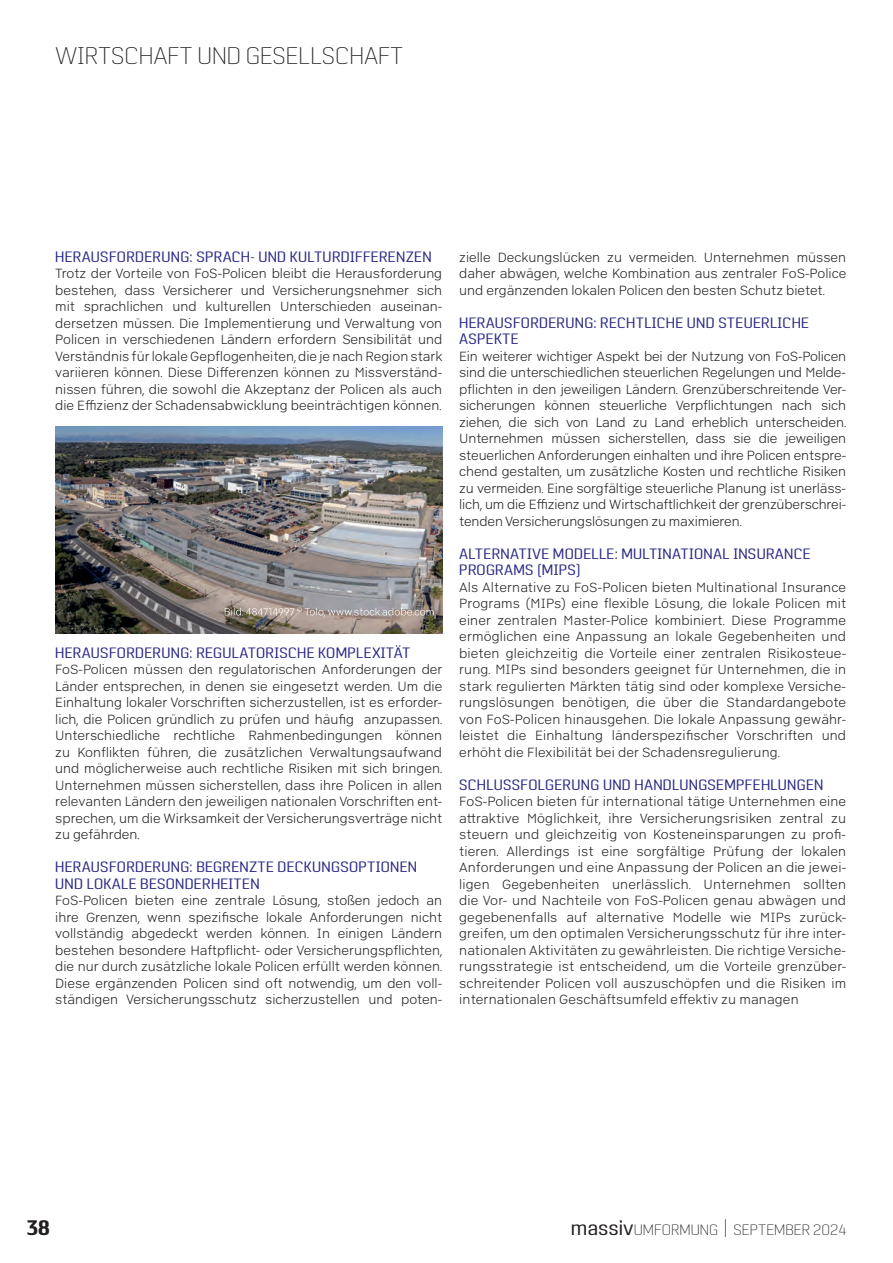
<style>
.page{position:relative;width:893px;height:1263px;background:#fff}
.page>*{position:absolute;margin:0;border:0;box-sizing:border-box;transform-origin:0 0}
.Kapitelüberschrift_links{font:200 24px "Pancetta Pro";color:#231f20}
.t1{font:700 21px "Pancetta Pro";color:#231f20}
.Subüberschrift_Langbeiträge{font:15px/16.5px "Pancetta Pro";letter-spacing:.02em;color:#2a2a86}
.t2{font:200 15px "Pancetta Pro";color:#231f20}
.Fließtext{font:13.5px/16.5px "Abitare Sans 100 wt";color:#231f20;text-align:justify}
.s1{font-weight:400;font-size:21px}
.s2{font-size:21px}
</style>
<div class="page">
<img style="left:55px;top:427px;width:387px;height:206px">
<svg style="left:225px;top:607px;width:209px;height:10px;background:#aaa09b"></svg>
<p class="Kapitelüberschrift_links" style="left:55px;top:42px;width:350px">WIRTSCHAFT UND GESELLSCHAFT</p>
<p class="Subüberschrift_Langbeiträge" style="left:55px;top:248px;width:378px">HERAUSFORDERUNG: SPRACH- UND KULTURDIFFERENZEN</p>
<p class="Fließtext" style="left:55px;top:265px;width:389px">Trotz der Vorteile von FoS-Policen bleibt die Herausforderung bestehen, dass Versicherer und Versicherungsnehmer sich mit sprachlichen und kulturellen Unterschieden auseinan&shy;dersetzen müssen. Die Implementierung und Verwaltung von Policen in verschiedenen Ländern erfordern Sensibilität und Verständnis für lokale Gepflogenheiten, die je nach Region stark variieren können. Diese Differenzen können zu Missverständ&shy;nissen führen, die sowohl die Akzeptanz der Policen als auch die Effizienz der Schadensabwicklung beeinträchtigen können.</p>
<p class="Subüberschrift_Langbeiträge" style="left:55px;top:644px;width:357px">HERAUSFORDERUNG: REGULATORISCHE KOMPLEXITÄT</p>
<p class="Fließtext" style="left:55px;top:661px;width:389px">FoS-Policen müssen den regulatorischen Anforderungen der Länder entsprechen, in denen sie eingesetzt werden. Um die Einhaltung lokaler Vorschrifen sicherzustellen, ist es erforder&shy;lich, die Policen gründlich zu prüfen und häufig anzupassen.<br>Unterschiedliche rechtliche Rahmenbedingungen können zu Konflikten führen, die zusätzlichen Verwaltungsaufwand und möglicherweise auch rechtliche Risiken mit sich bringen.<br>Unternehmen müssen sicherstellen, dass ihre Policen in allen relevanten Ländern den jeweiligen nationalen Vorschrifen ent&shy;sprechen, um die Wirksamkeit der Versicherungsverträge nicht zu gefährden.</p>
<p class="Subüberschrift_Langbeiträge" style="left:55px;top:859px;width:363px">HERAUSFORDERUNG: BEGRENZTE DECKUNGSOPTIONEN<br>UND LOKALE BESONDERHEITEN</p>
<p class="Fließtext" style="left:55px;top:892px;width:389px">FoS-Policen bieten eine zentrale Lösung, stoßen jedoch an ihre Grenzen, wenn spezifische lokale Anforderungen nicht vollständig abgedeckt werden können. In einigen Ländern bestehen besondere Haft-pflicht- oder Versicherungspflichten, die nur durch zusätzliche lokale Policen erfüllt werden können.<br>Diese ergänzenden Policen sind oft notwendig, um den voll&shy;ständigen Versicherungsschutz sicherzustellen und poten-</p>
<p class="Fließtext" style="left:459px;top:249px;width:389px">zielle Deckungslücken zu vermeiden. Unternehmen müssen daher abwägen, welche Kombination aus zentraler FoS-Police und ergänzenden lokalen Policen den besten Schutz bietet.</p>
<p class="Subüberschrift_Langbeiträge" style="left:459px;top:314px;width:351px">HERAUSFORDERUNG: RECHTLICHE UND STEUERLICHE<br>ASPEKTE</p>
<p class="Fließtext" style="left:459px;top:348px;width:388px">Ein weiterer wichtiger Aspekt bei der Nutzung von FoS-Policen sind die unterschiedlichen steuerlichen Regelungen und Melde&shy;pflichten in den jeweiligen Ländern. Grenzüberschreitende Ver&shy;sicherungen können steuerliche Verpflichtungen nach sich ziehen, die sich von Land zu Land erheblich unterscheiden.<br>Unternehmen müssen sicherstellen, dass sie die jeweiligen steuerlichen Anforderungen einhalten und ihre Policen entspre&shy;chend gestalten, um zusätzliche Kosten und rechtliche Risiken zu vermeiden. Eine sorgfältige steuerliche Planung ist unerläss&shy;lich, um die Effizienz und Wirtschaft-lichkeit der grenzüberschrei&shy;tenden Versicherungslösungen zu maximieren.</p>
<p class="Subüberschrift_Langbeiträge" style="left:459px;top:545px;width:353px">ALTERNATIVE MODELLE: MULTINATIONAL INSURANCE<br>PROGRAMS (MIPS)</p>
<p class="Fließtext" style="left:459px;top:579px;width:388px">Als Alternative zu FoS-Policen bieten Multinational Insurance Programs (MIPs) eine flexible Lösung, die lokale Policen mit einer zentralen Master-Police kombiniert. Diese Programme ermöglichen eine Anpassung an lokale Gegebenheiten und bieten gleichzeitig die Vorteile einer zentralen Risikosteue&shy;rung. MIPs sind besonders geeignet für Unternehmen, die in stark regulierten Märkten tätig sind oder komplexe Versiche&shy;rungslösungen benötigen, die über die Standardangebote von FoS-Policen hinausgehen. Die lokale Anpassung gewähr&shy;leistet die Einhaltung länderspezifischer Vorschriften und erhöht die Flexibilität bei der Schadensregulierung.</p>
<p class="Subüberschrift_Langbeiträge" style="left:459px;top:776px;width:366px">SCHLUSSFOLGERUNG UND HANDLUNGSEMPFEHLUNGEN</p>
<p class="Fließtext" style="left:459px;top:793px;width:388px">FoS-Policen bieten für international tätige Unternehmen eine attraktive Möglichkeit, ihre Versicherungsrisiken zentral zu steuern und gleichzeitig von Kosteneinsparungen zu profi&shy;tieren. Allerdings ist eine sorgfältige Prüfung der lokalen Anforderungen und eine Anpassung der Policen an die jewei&shy;ligen Gegebenheiten unerlässlich. Unternehmen sollten die Vor- und Nachteile von FoS-Policen genau abwägen und gegebenenfalls auf alternative Modelle wie MIPs zurück&shy;greifen, um den optimalen Versicherungsschutz für ihre inter&shy;nationalen Aktivitäten zu gewährleisten. Die richtige Versiche&shy;rungsstrategie ist entscheidend, um die Vorteile grenzüber&shy;schreitender Policen voll auszuschöpfen und die Risiken im internationalen Geschäftsumfeld effektiv zu managen</p>
<h2 class="t1" style="left:27px;top:1216px;width:24px">38</h2>
<p class="t2" style="left:571px;top:1222px;width:277px"><span class="s1">massiv</span>UMFORMUNG <span class="s2">|</span> SEPTEMBER 2024</p>
</div>
